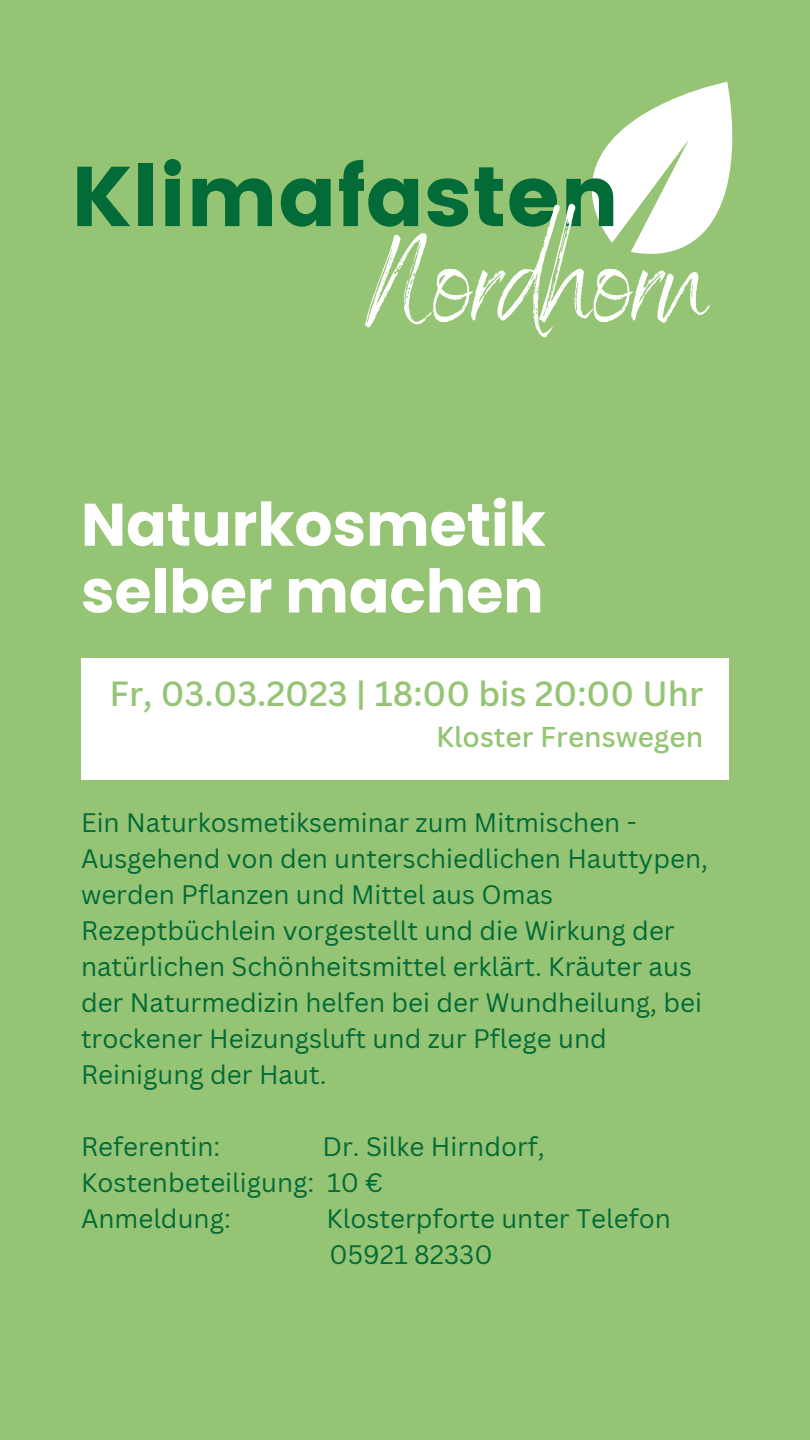
<style>
.page{position:relative;width:810px;height:1440px;background:#95c475}
.page>*{position:absolute;margin:0;border:0;box-sizing:border-box;transform-origin:0 0}
.t1{font:133px "Benedict";color:#fff}
.t2{font:84.6px "Poppins";color:#026b38}
.t3{font:700 60px/66.8px "Poppins";color:#fff}
.t4{font:500 34px "Canva Sans";color:#95c475}
.t5{font:500 28px "Canva Sans";color:#95c475}
.t6{font:26px/36px "Canva Sans";color:#026b38}
</style>
<div class="page">
<svg style="left:591px;top:82px;width:142px;height:172px"></svg>
<div style="left:81px;top:658px;width:648px;height:122px;background:#fff"></div>
<h2 class="t2" style="left:71px;top:147px;width:550px">Klimafasten</h2>
<h1 class="t1" style="left:366px;top:194px;width:344px">Nordhorn</h1>
<h3 class="t3" style="left:81px;top:491px;width:466px">Naturkosmetik selber machen</h3>
<h3 class="t4" style="left:110px;top:669px;width:595px">Fr, 03.03.2023 | 18:00 bis 20:00 Uhr</h3>
<p class="t5" style="left:436px;top:717px;width:269px">Kloster Frenswegen</p>
<p class="t6" style="left:81px;top:804px;width:629px">Ein Naturkosmetikseminar zum Mitmischen - Ausgehend von den unterschiedlichen Hauttypen, werden Pflanzen und Mittel aus Omas Rezeptbüchlein vorgestellt und die Wirkung der natürlichen Schönheitsmittel erklärt. Kräuter aus der Naturmedizin helfen bei der Wundheilung, bei trockener Heizungsluft und zur Pflege und Reinigung der Haut.</p>
<p class="t6" style="left:81px;top:1128px;width:465px;text-indent:241px">Dr. Silke Hirndorf,<br>Kostenbeteiligung: 10 €<br>Anmeldung:</p>
<p class="t6" style="left:81px;top:1128px;width:141px">Referentin:</p>
<p class="t6" style="left:326px;top:1200px;width:346px">Klosterpforte unter Telefon<br>05921 82330</p>
</div>
